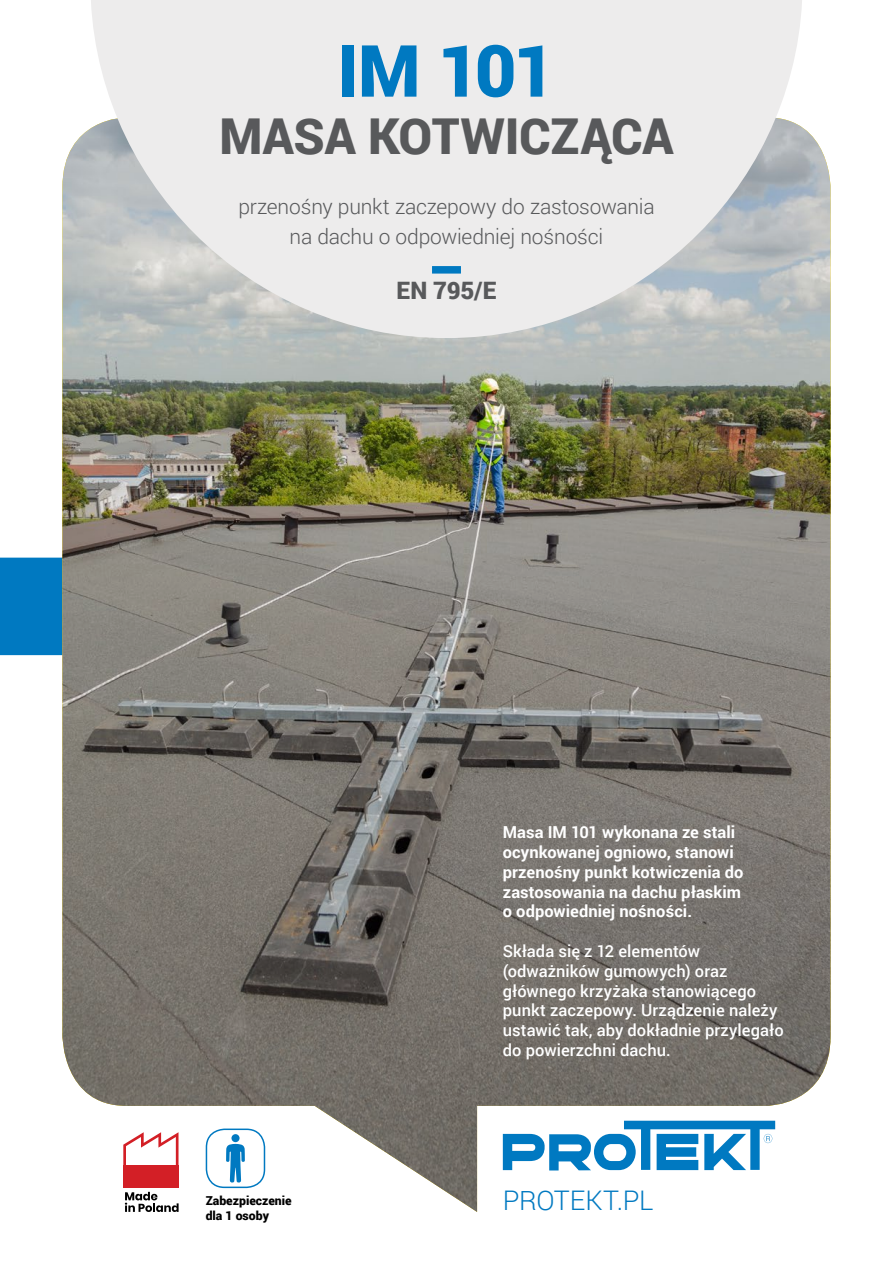
<style>
.page{position:relative;width:893px;height:1263px;background:#fff}
.page>*{position:absolute;margin:0;border:0;box-sizing:border-box;transform-origin:0 0}
.t1{font:900 72px "Roboto";color:#0079c1}
.t2{font:900 49.5px "Roboto";letter-spacing:-.005em;color:#58595b}
.t3{font:300 27px "Roboto";letter-spacing:-.01em;color:#0079c1}
.t4{font:900 24px "Roboto";color:#58595b}
.t5{font:300 21px/30px "Roboto";letter-spacing:-.01em;color:#58595b;text-align:center}
.t6{font:500 16.5px/19.8px "Roboto";letter-spacing:.005em;color:#fff}
.t7{font:700 16.5px/19.8px "Roboto";letter-spacing:.005em;color:#fff}
.t8{font:900 12.3px/14.7px "Roboto";color:#000}
</style>
<div class="page">
<div style="left:0;top:558px;width:62px;height:97px;background:#0079c1"></div>
<img style="left:62px;top:128px;width:769px;height:1084px">
<svg style="left:503px;top:1121px;width:272px;height:49px"></svg>
<svg style="left:90px;top:0;width:713px;height:338px;fill:#edecec"></svg>
<svg style="left:125px;top:1192px;width:54px;height:20px"></svg>
<svg style="left:123px;top:1132px;width:56px;height:36px"></svg>
<div style="left:123px;top:1165px;width:55px;height:23px;background:#d31f26"></div>
<div style="left:206px;top:1129px;width:58px;height:58px;background:#fff;border-radius:18px"></div>
<div style="left:206px;top:1128px;width:59px;height:60px;border:2px solid #0079c1;border-radius:18px"></div>
<div style="left:231px;top:1134px;width:9px;height:8px;background:#0079c1;border-radius:50%"></div>
<svg style="left:226px;top:1144px;width:19px;height:38px"></svg>
<div style="left:432px;top:266px;width:29px;height:8px;background:#0079c1"></div>
<p class="t1" style="left:337px;top:20px;width:220px">IM 101</p>
<p class="t2" style="left:219px;top:101px;width:456px">MASA KOTWICZĄCA</p>
<p class="t5" style="left:238px;top:190px;width:418px">przenośny punkt zaczepowy do zastosowania na dachu o odpowiedniej nośności</p>
<p class="t4" style="left:396px;top:273px;width:102px">EN 795/E</p>
<p class="t8" style="left:206px;top:1193px;width:88px">Zabezpieczenie dla 1 osoby</p>
<p class="t7" style="left:503px;top:822px;width:242px">Masa IM 101 wykonana ze stali ocynkowanej ogniowo, stanowi przenośny punkt kotwiczenia do zastosowania na dachu płaskim</p>
<p class="t7" style="left:503px;top:901px;width:191px">o odpowiedniej nośności.</p>
<p class="t6" style="left:503px;top:941px;width:282px">Składa się z 12 elementów (odważników gumowych) oraz głównego krzyżaka stanowiącego punkt zaczepowy. Urządzenie należy ustawić tak, aby dokładnie przylegało do powierzchni dachu.</p>
<p class="t3" style="left:503px;top:1182px;width:152px">PROTEKT.PL</p>
</div>
